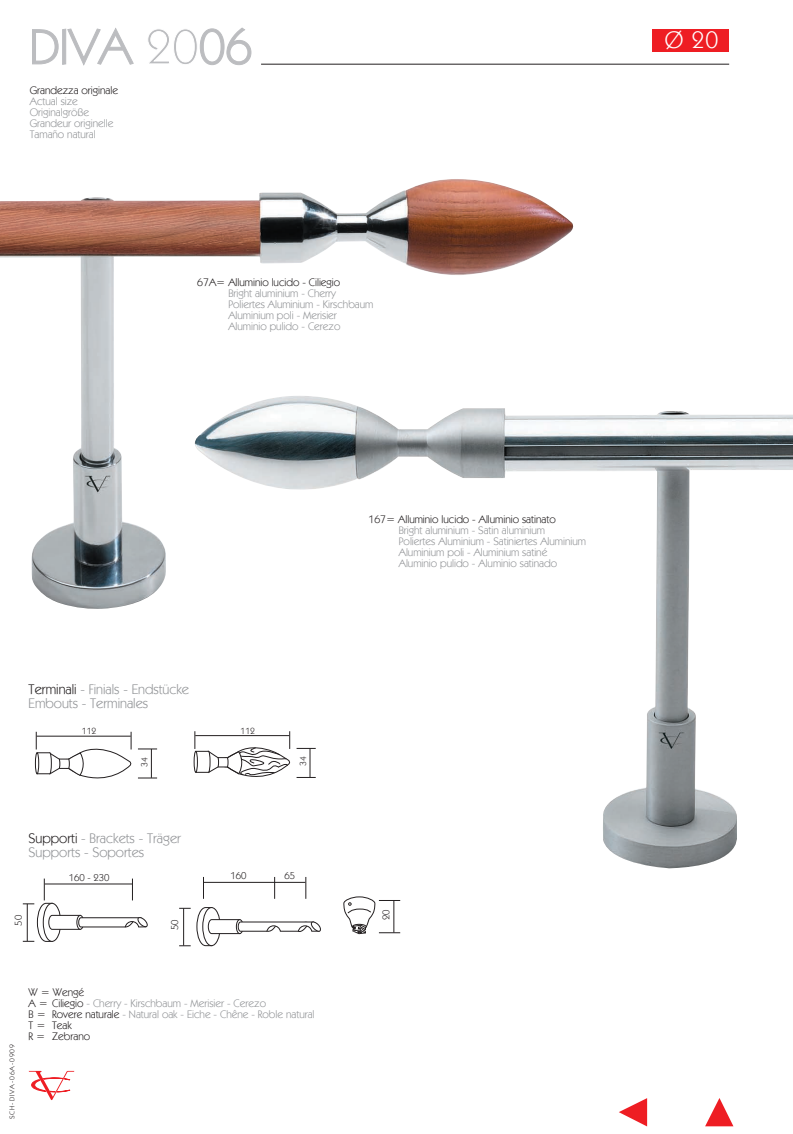
<style>
.page{position:relative;width:793px;height:1134px;background:#fff}
.page>*{position:absolute;margin:0;border:0;box-sizing:border-box;transform-origin:0 0}
.t1{font:50px "Kabel IT Cby BT";color:#bcbdc0}
.t2{font:24px "Kabel IT Cby BT";color:#fff}
.t3{font:14px/14px "Kabel IT Cby BT";color:#939598}
.t4{font:11px/11px "Kabel IT Cby BT";color:#939598}
.t5{font:11px "Kabel IT Cby BT";color:#231f20}
.t6{font:10px "Kabel IT Cby BT";color:#231f20}
.t7{font:9px "Kabel IT Cby BT";color:#231f20}
.t8{font:7px "Kabel IT Cby BT";letter-spacing:.135em;color:#231f20}
.s1{color:#231f20}
</style>
<div class="page">
<img style="left:0;top:179px;width:573px;height:430px">
<img style="left:190px;top:396px;width:603px;height:472px">
<svg style="left:32px;top:28px;width:102px;height:38px"></svg>
<svg style="left:199px;top:27px;width:53px;height:38px"></svg>
<hr style="left:261px;top:64px;width:468px;height:1px;background:#231f20">
<div style="left:653px;top:29px;width:76px;height:23px;background:#ee1d23"></div>
<div style="left:35px;top:752px;width:4px;height:22px;border:1px solid #231f20;border-radius:50%"></div>
<svg style="left:36px;top:731px;width:96px;height:48px"></svg>
<hr style="left:37px;top:735px;width:94px;height:1px;background:#231f20">
<svg style="left:138px;top:748px;width:19px;height:30px"></svg>
<hr style="left:194px;top:751px;width:3px;height:21px;background:#fff;border-radius:50%">
<div style="left:194px;top:751px;width:4px;height:21px;border:1px solid #231f20;border-radius:50%"></div>
<svg style="left:195px;top:731px;width:96px;height:51px"></svg>
<hr style="left:195px;top:735px;width:94px;height:1px;background:#231f20">
<svg style="left:297px;top:748px;width:19px;height:30px"></svg>
<svg style="left:343px;top:896px;width:57px;height:38px"></svg>
<hr style="left:394px;top:900px;width:1px;height:32px;background:#231f20">
<svg style="left:29px;top:1070px;width:45px;height:29px"></svg>
<svg style="left:23px;top:878px;width:125px;height:63px"></svg>
<hr style="left:27px;top:903px;width:1px;height:38px;background:#231f20">
<svg style="left:203px;top:877px;width:1px;height:21px"></svg>
<svg style="left:274px;top:877px;width:1px;height:21px"></svg>
<hr style="left:204px;top:882px;width:101px;height:1px;background:#231f20">
<svg style="left:306px;top:877px;width:1px;height:21px"></svg>
<svg style="left:179px;top:907px;width:142px;height:39px"></svg>
<hr style="left:183px;top:908px;width:1px;height:37px;background:#231f20">
<svg style="left:619px;top:1098px;width:28px;height:28px"></svg>
<svg style="left:705px;top:1098px;width:28px;height:28px"></svg>
<h1 class="t1" style="left:30px;top:16px;width:224px">DIVA 2006</h1>
<p class="t5" style="left:30px;top:83px;width:90px">Grandezza originale</p>
<p class="t4" style="left:30px;top:95px;width:85px">Actual size<br>Originalgröße<br>Grandeur originelle<br>Tamaño natural</p>
<p class="t5" style="left:197px;top:275px;width:144px">67A= Alluminio lucido - Ciliegio</p>
<p class="t4" style="left:228px;top:287px;width:147px">Bright aluminium - Cherry<br>Poliertes Aluminium - Kirschbaum<br>Aluminium poli - Merisier<br>Aluminio pulido - Cerezo</p>
<p class="t3" style="left:29px;top:682px;width:162px"><span class="s1">Terminali</span> - Finials - Endstücke<br>Embouts - Terminales</p>
<p class="t7" style="left:82px;top:725px;width:16px">112</p>
<p class="t7" style="left:139px;top:766px;width:11px;rotate:-90deg">34</p>
<p class="t3" style="left:29px;top:830px;width:154px"><span class="s1">Supporti</span> - Brackets - Träger<br>Supports - Soportes</p>
<p class="t6" style="left:12px;top:925px;width:12px;rotate:-90deg">50</p>
<p class="t6" style="left:69px;top:870px;width:42px">160 - 230</p>
<p class="t6" style="left:169px;top:930px;width:12px;rotate:-90deg">50</p>
<p class="t7" style="left:241px;top:724px;width:16px">112</p>
<p class="t7" style="left:297px;top:766px;width:11px;rotate:-90deg">34</p>
<p class="t6" style="left:230px;top:869px;width:18px">160</p>
<p class="t6" style="left:285px;top:869px;width:12px">65</p>
<p class="t5" style="left:368px;top:512px;width:189px">167= Alluminio lucido - Alluminio satinato</p>
<p class="t4" style="left:399px;top:524px;width:189px">Bright aluminium - Satin aluminium<br>Poliertes Aluminium - Satiniertes Aluminium Aluminium poli - Aluminium satiné Aluminio pulido - Aluminio satinado</p>
<p class="t6" style="left:380px;top:920px;width:12px;rotate:-90deg">20</p>
<p class="t8" style="left:8px;top:1119px;width:77px;rotate:-90deg">SCH-DIVA-06A-0909</p>
<p class="t4" style="left:29px;top:986px;width:287px"><span class="s1">W = Wengé<br>A = Ciliegio</span> - Cherry - Kirschbaum - Merisier - Cerezo<br><span class="s1">B = Rovere naturale</span> - Natural oak - Eiche - Chêne - Roble natural<br><span class="s1">T = Teak<br>R = Zebrano</span></p>
<h2 class="t2" style="left:665px;top:25px;width:55px">Ø 20</h2>
</div>
